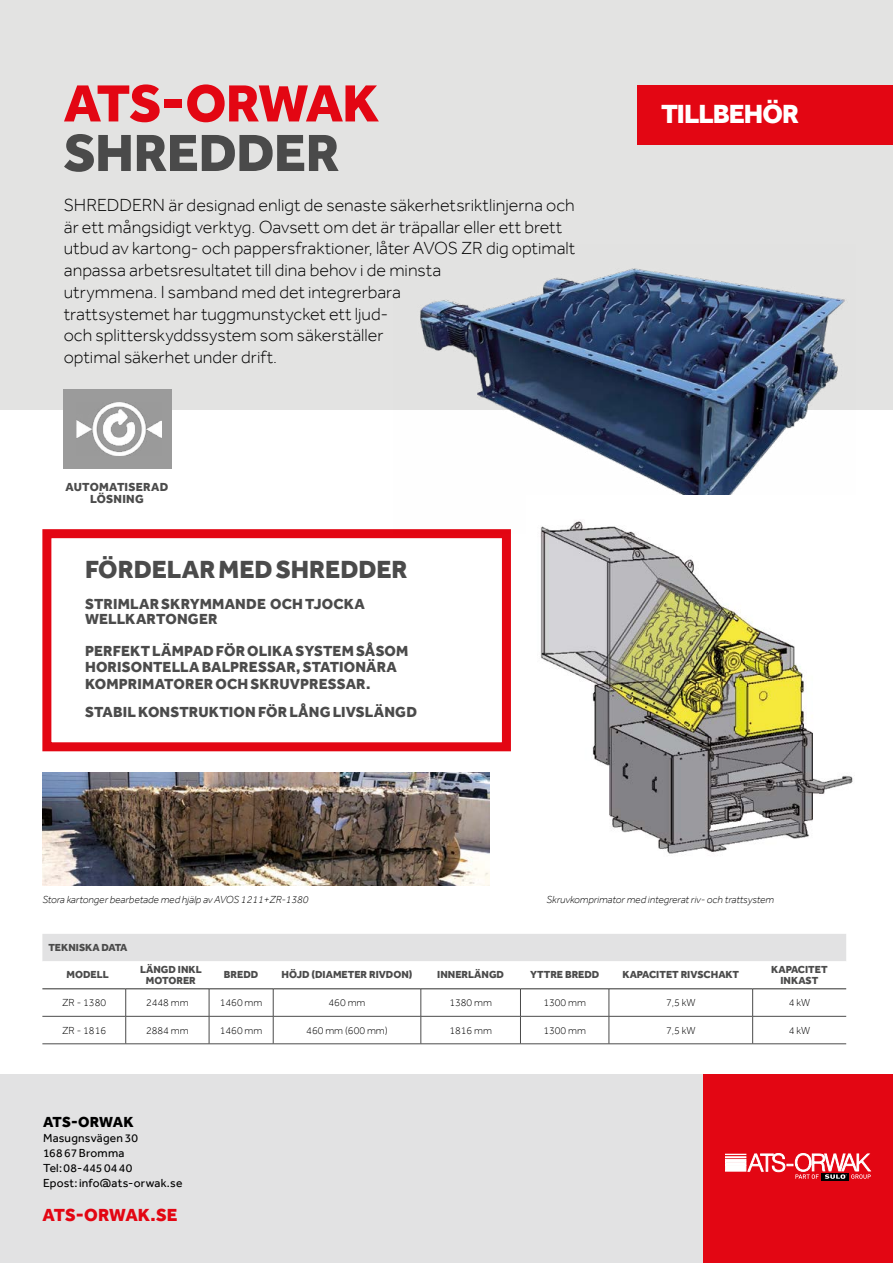
<style>
.page{position:relative;width:893px;height:1263px;background:#fff}
.page>*{position:absolute;margin:0;border:0;box-sizing:border-box;transform-origin:0 0}
.t1{font:800 54px "Effra";letter-spacing:-.025em;color:#e30613}
.t2{font:800 54px "Effra";letter-spacing:-.01em;color:#4a4a4a}
.t3{font:800 27px "Effra";letter-spacing:-.035em;color:#fff}
.t4{font:800 25.5px "Effra";color:#4b4b4b}
.t5{font:300 18px/21.8px "Effra";color:#000}
.t6{font:800 18px "Effra";color:#e30613}
.t7{font:800 15px/16.5px "Effra";letter-spacing:.01em;color:#4b4b4b}
.t8{font:800 15px "Effra";color:#000}
.t9{font:12px/15px "Effra";letter-spacing:.015em;color:#000}
.t10{font:800 12px/12px "Effra";letter-spacing:.02em;color:#4b4b4b;text-align:center}
.t11{font:800 10.5px/10.5px "Effra";color:#4b4b4b;text-align:center}
.t12{font:italic 300 10.5px "Effra";color:#000}
.t13{font:300 10.5px "Effra";color:#000}
</style>
<div class="page">
<div style="left:0;top:0;width:893px;height:410px;background:#e3e3e2"></div>
<div style="left:638px;top:85px;width:255px;height:60px;background:#e30613"></div>
<div style="left:42px;top:529px;width:469px;height:222px;background:#fff;border:9px solid #e30613"></div>
<img style="left:394px;top:268px;width:451px;height:266px">
<img style="left:527px;top:496px;width:326px;height:358px">
<img style="left:42px;top:772px;width:448px;height:113px">
<svg style="left:42px;top:934px;width:804px;height:109px"></svg>
<hr style="left:42px;top:1043px;width:84px;height:1px;background:#4b4b4b">
<hr style="left:126px;top:1043px;width:83px;height:1px;background:#4b4b4b">
<hr style="left:209px;top:1043px;width:64px;height:1px;background:#4b4b4b">
<hr style="left:273px;top:1043px;width:148px;height:1px;background:#4b4b4b">
<hr style="left:421px;top:1043px;width:99px;height:1px;background:#4b4b4b">
<hr style="left:520px;top:1043px;width:89px;height:1px;background:#4b4b4b">
<hr style="left:609px;top:1043px;width:144px;height:1px;background:#4b4b4b">
<hr style="left:753px;top:1043px;width:93px;height:1px;background:#4b4b4b">
<hr style="left:42px;top:988px;width:84px;height:1px;background:#2f2f2d">
<hr style="left:126px;top:988px;width:83px;height:1px;background:#2f2f2d">
<hr style="left:209px;top:988px;width:64px;height:1px;background:#2f2f2d">
<hr style="left:273px;top:988px;width:148px;height:1px;background:#2f2f2d">
<hr style="left:421px;top:988px;width:99px;height:1px;background:#2f2f2d">
<hr style="left:520px;top:988px;width:89px;height:1px;background:#2f2f2d">
<hr style="left:609px;top:988px;width:144px;height:1px;background:#2f2f2d">
<hr style="left:753px;top:988px;width:93px;height:1px;background:#2f2f2d">
<div style="left:64px;top:389px;width:108px;height:80px;background:#9b9b9b"></div>
<img style="left:76px;top:402px;width:86px;height:53px">
<div style="left:0;top:1074px;width:893px;height:189px;background:#e2e2e3"></div>
<div style="left:704px;top:1074px;width:189px;height:189px;background:#e30613"></div>
<div style="left:821px;top:1173px;width:28px;height:7px;background:#000"></div>
<svg style="left:725px;top:1153px;width:146px;height:26px"></svg>
<h1 class="t1" style="left:64px;top:71px;width:317px">ATS-ORWAK</h1>
<h1 class="t2" style="left:64px;top:121px;width:277px">SHREDDER</h1>
<p class="t5" style="left:64px;top:194px;width:513px">SHREDDERN är designad enligt de senaste säkerhetsriktlinjerna och är ett mångsidigt verktyg. Oavsett om det är träpallar eller ett brett utbud av kartong- och pappersfraktioner, låter AVOS ZR dig optimalt anpassa arbetsresultatet till dina behov i de minsta<br>utrymmena. I samband med det integrerbara<br>trattsystemet har tuggmunstycket ett ljud-<br>och splitterskyddssystem som säkerställer<br>optimal säkerhet under drift.</p>
<p class="t10" style="left:66px;top:481px;width:104px">AUTOMATISERAD<br>LÖSNING</p>
<h3 class="t4" style="left:85px;top:554px;width:324px">FÖRDELAR MED SHREDDER</h3>
<p class="t7" style="left:85px;top:597px;width:281px;line-height:15px">STRIMLAR SKRYMMANDE OCH TJOCKA<br>WELLKARTONGER</p>
<p class="t7" style="left:85px;top:642px;width:325px">PERFEKT LÄMPAD FÖR OLIKA SYSTEM SÅSOM<br>HORISONTELLA BALPRESSAR, STATIONÄRA<br>KOMPRIMATORER OCH SKRUVPRESSAR.</p>
<p class="t7" style="left:85px;top:704px;width:333px">STABIL KONSTRUKTION FÖR LÅNG LIVSLÄNGD</p>
<h2 class="t3" style="left:661px;top:98px;width:140px">TILLBEHÖR</h2>
<p class="t12" style="left:43px;top:893px;width:268px">Stora kartonger bearbetade med hjälp av AVOS 1211+ZR-1380</p>
<p class="t12" style="left:546px;top:893px;width:229px">Skruvkomprimator med integrerat riv- och trattsystem</p>
<p class="t11" style="left:48px;top:942px;width:81px">TEKNISKA DATA</p>
<p class="t11" style="left:67px;top:969px;width:44px">MODELL</p>
<p class="t11" style="left:140px;top:964px;width:63px">LÄNGD INKL<br>MOTORER</p>
<p class="t11" style="left:224px;top:969px;width:36px">BREDD</p>
<p class="t11" style="left:282px;top:969px;width:132px">HÖJD (DIAMETER RIVDON)</p>
<p class="t11" style="left:437px;top:969px;width:68px">INNERLÄNGD</p>
<p class="t11" style="left:530px;top:969px;width:71px">YTTRE BREDD</p>
<p class="t11" style="left:622px;top:969px;width:118px">KAPACITET RIVSCHAKT</p>
<p class="t11" style="left:771px;top:964px;width:58px">KAPACITET<br>INKAST</p>
<p class="t13" style="left:62px;top:996px;width:46px">ZR - 1380</p>
<p class="t13" style="left:146px;top:996px;width:44px">2448 mm</p>
<p class="t13" style="left:220px;top:996px;width:44px">1460 mm</p>
<p class="t13" style="left:329px;top:996px;width:38px">460 mm</p>
<p class="t13" style="left:449px;top:996px;width:44px">1380 mm</p>
<p class="t13" style="left:543px;top:996px;width:44px">1300 mm</p>
<p class="t13" style="left:666px;top:996px;width:31px">7,5 kW</p>
<p class="t13" style="left:789px;top:996px;width:23px">4 kW</p>
<p class="t13" style="left:62px;top:1024px;width:46px">ZR - 1816</p>
<p class="t13" style="left:146px;top:1024px;width:44px">2884 mm</p>
<p class="t13" style="left:220px;top:1024px;width:44px">1460 mm</p>
<p class="t13" style="left:306px;top:1024px;width:83px">460 mm (600 mm)</p>
<p class="t13" style="left:449px;top:1024px;width:44px">1816 mm</p>
<p class="t13" style="left:543px;top:1024px;width:44px">1300 mm</p>
<p class="t13" style="left:666px;top:1024px;width:31px">7,5 kW</p>
<p class="t13" style="left:789px;top:1024px;width:23px">4 kW</p>
<p class="t8" style="left:43px;top:1113px;width:92px">ATS-ORWAK</p>
<p class="t9" style="left:43px;top:1130px;width:141px">Masugnsvägen 30<br>168 67 Bromma<br>Tel: 08-445 04 40<br>Epost: info@ats-orwak.se</p>
<p class="t6" style="left:43px;top:1204px;width:137px">ATS-ORWAK.SE</p>
</div>
